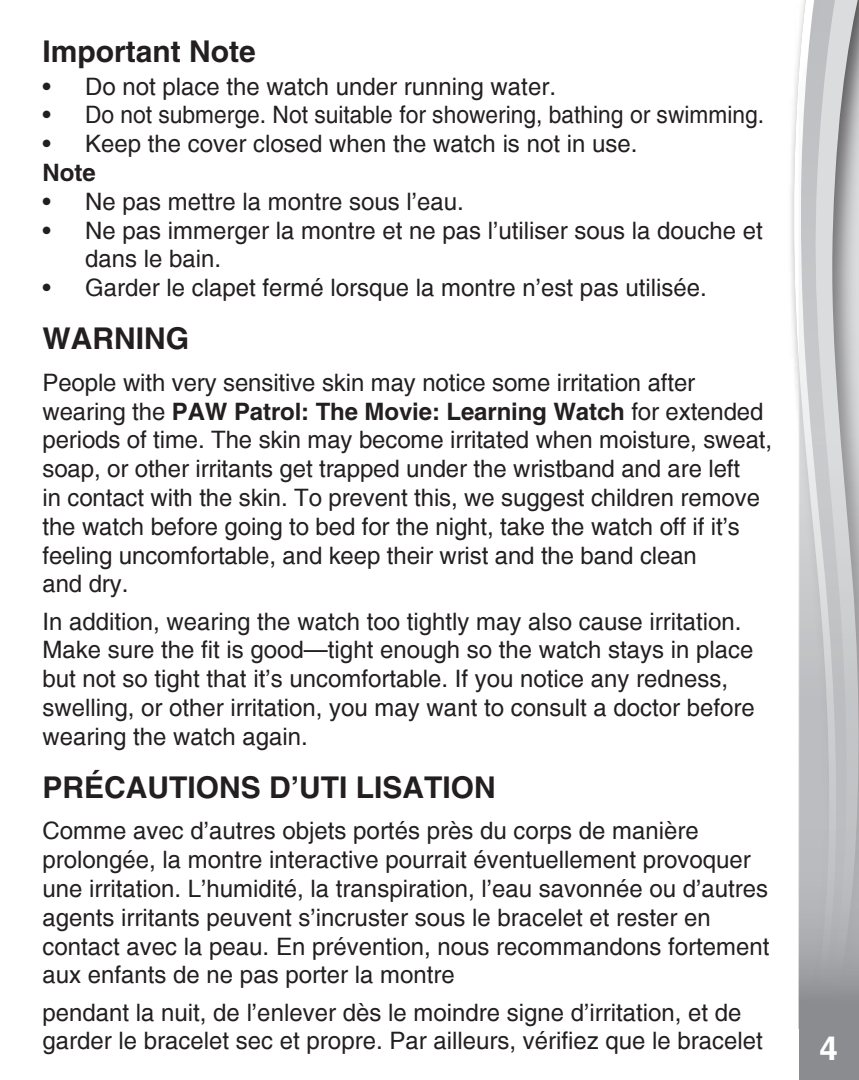
<style>
.page{position:relative;width:859px;height:1080px;background:#fff}
.page>*{position:absolute;margin:0;border:0;box-sizing:border-box;transform-origin:0 0}
.t1{font:700 33px "Helvetica";color:#fff}
.point{font:700 30px "Helvetica";color:#231f20}
.point-2{font:24px/28.8px "Helvetica";color:#231f20}
.point-3{font:700 24px "Helvetica";color:#231f20}
.s1{font-weight:700}
</style>
<div class="page">
<svg style="left:793px;top:46px;width:6px;height:983px"></svg>
<svg style="left:799px;top:0;width:60px;height:1080px;background:#bebfc1"></svg>
<p class="point" style="left:42px;top:33px;width:215px">Important Note</p>
<p class="point-2" style="left:42px;top:72px;width:515px">• Do not place the watch under running water.</p>
<p class="point-2" style="left:42px;top:101px;width:723px">• Do not submerge. Not suitable for showering, bathing or swimming.</p>
<p class="point-2" style="left:42px;top:130px;width:596px">• Keep the cover closed when the watch is not in use.</p>
<p class="point-3" style="left:42px;top:158px;width:55px">Note</p>
<p class="point-2" style="left:42px;top:187px;width:423px">• Ne pas mettre la montre sous l’eau.</p>
<p class="point-2" style="left:85px;top:216px;width:679px;text-indent:-43px">• Ne pas immerger la montre et ne pas l’utiliser sous la douche et dans le bain.</p>
<p class="point-2" style="left:42px;top:274px;width:666px">• Garder le clapet fermé lorsque la montre n’est pas utilisée.</p>
<p class="point" style="left:42px;top:320px;width:148px">WARNING</p>
<p class="point-2" style="left:42px;top:368px;width:731px">People with very sensitive skin may notice some irritation after wearing the <span class="s1">PAW Patrol: The Movie: Learning Watch</span> for extended periods of time. The skin may become irritated when moisture, sweat, soap, or other irritants get trapped under the wristband and are left<br>in contact with the skin. To prevent this, we suggest children remove the watch before going to bed for the night, take the watch off if it’s feeling uncomfortable, and keep their wrist and the band clean</p>
<p class="point-2" style="left:42px;top:570px;width:87px">and dry.</p>
<p class="point-2" style="left:42px;top:607px;width:714px">In addition, wearing the watch too tightly may also cause irritation.<br>Make sure the fit is good—tight enough so the watch stays in place but not so tight that it’s uncomfortable. If you notice any redness, swelling, or other irritation, you may want to consult a doctor before wearing the watch again.</p>
<p class="point" style="left:42px;top:769px;width:455px">PRÉCAUTIONS D’UTI LISATION</p>
<p class="point-2" style="left:42px;top:817px;width:729px">Comme avec d’autres objets portés près du corps de manière prolongée, la montre interactive pourrait éventuellement provoquer une irritation. L’humidité, la transpiration, l’eau savonnée ou d’autres agents irritants peuvent s’incruster sous le bracelet et rester en contact avec la peau. En prévention, nous recommandons fortement aux enfants de ne pas porter la montre</p>
<p class="point-2" style="left:42px;top:998px;width:722px">pendant la nuit, de l’enlever dès le moindre signe d’irritation, et de garder le bracelet sec et propre. Par ailleurs, vérifiez que le bracelet</p>
<h1 class="t1" style="left:820px;top:1025px;width:25px">4 <sup>4</sup>4</h1>
</div>
